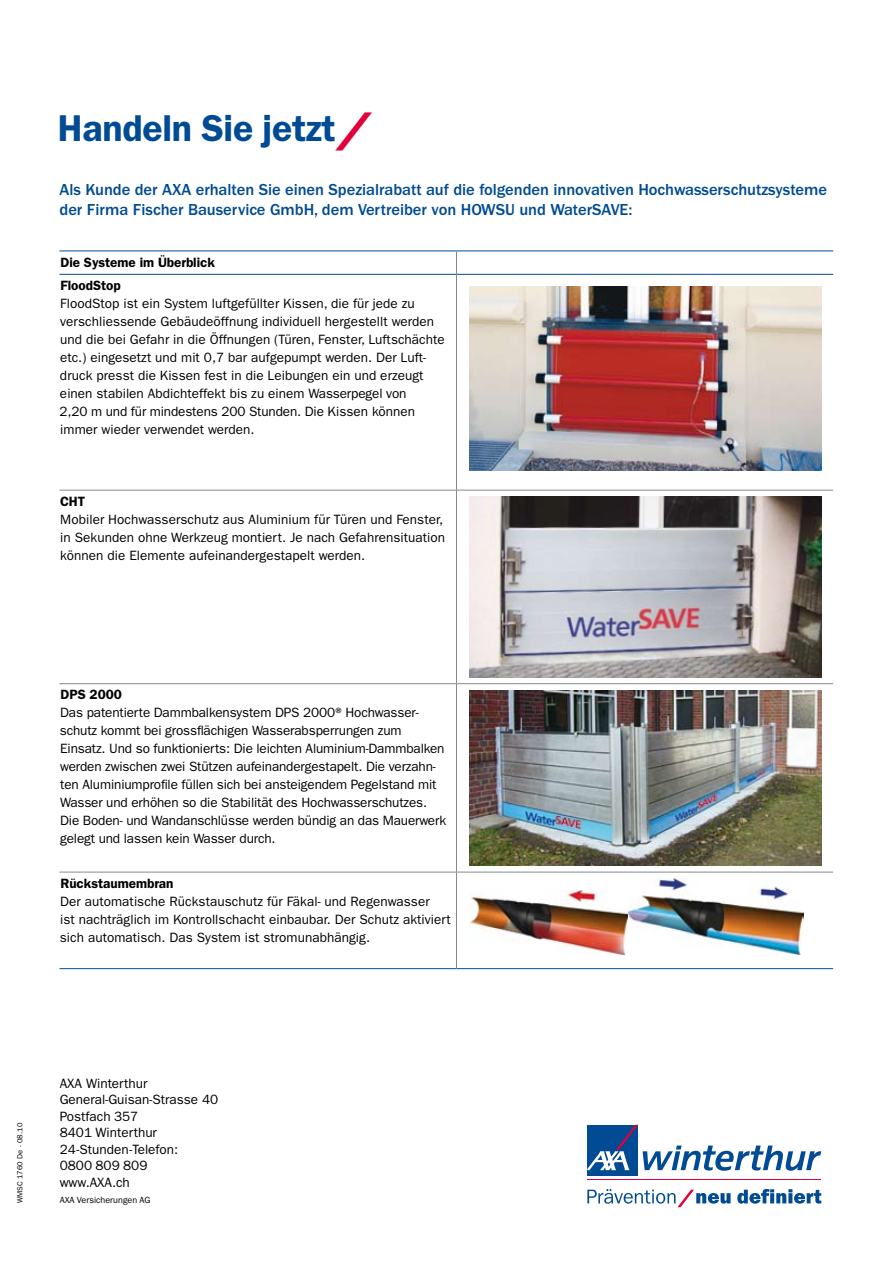
<style>
.page{position:relative;width:893px;height:1263px;background:#fff}
.page>*{position:absolute;margin:0;border:0;box-sizing:border-box;transform-origin:0 0}
.t1{font:600 37.5px "ITC Franklin Gothic Std";letter-spacing:-.005em;color:#004b93}
.t2{font:500 16.5px/19.5px "ITC Franklin Gothic Std";letter-spacing:-.005em;color:#004b93}
.t3{font:13.5px/18px "ITC Franklin Gothic Std";letter-spacing:.005em;color:#000}
.t4{font:600 13.5px/23.4px "ITC Franklin Gothic Std";color:#000}
.t5{font:9px "ITC Franklin Gothic Std";color:#000}
.t6{font:7.5px "ITC Franklin Gothic Std";letter-spacing:.005em;color:#000}
.s1{font-family:"AXA Switch";font-weight:400;color:#e2003b}
</style>
<div class="page">
<hr style="left:60px;top:250px;width:396px;height:1px;background:#004b93">
<hr style="left:456px;top:250px;width:377px;height:1px;background:#004b93">
<hr style="left:60px;top:274px;width:396px;height:1px;background:#004b93">
<hr style="left:456px;top:274px;width:377px;height:1px;background:#004b93">
<hr style="left:60px;top:968px;width:396px;height:1px;background:#004b93">
<hr style="left:456px;top:968px;width:377px;height:1px;background:#004b93">
<svg style="left:456px;top:251px;width:1px;height:23px"></svg>
<hr style="left:456px;top:275px;width:1px;height:215px;background:#87888a">
<hr style="left:60px;top:490px;width:396px;height:1px;background:#87888a">
<hr style="left:456px;top:490px;width:377px;height:1px;background:#87888a">
<hr style="left:456px;top:490px;width:1px;height:193px;background:#87888a">
<hr style="left:60px;top:683px;width:396px;height:1px;background:#87888a">
<hr style="left:456px;top:683px;width:377px;height:1px;background:#87888a">
<hr style="left:456px;top:684px;width:1px;height:188px;background:#87888a">
<hr style="left:60px;top:872px;width:396px;height:1px;background:#87888a">
<hr style="left:456px;top:872px;width:377px;height:1px;background:#87888a">
<hr style="left:456px;top:872px;width:1px;height:96px;background:#87888a">
<img style="left:469px;top:287px;width:352px;height:183px">
<img style="left:469px;top:496px;width:352px;height:181px">
<img style="left:469px;top:690px;width:352px;height:176px">
<img style="left:469px;top:890px;width:160px;height:64px">
<img style="left:629px;top:878px;width:175px;height:76px">
<div style="left:587px;top:1125px;width:51px;height:50px;background:#004b93"></div>
<hr style="left:587px;top:1179px;width:234px;height:1px;background:#e2003b">
<svg style="left:587px;top:1125px;width:234px;height:46px"></svg>
<svg style="left:737px;top:1189px;width:84px;height:14px"></svg>
<svg style="left:587px;top:1189px;width:143px;height:18px"></svg>
<h1 class="t1" style="left:58px;top:106px;width:316px">Handeln Sie jetzt<span class="s1">/</span></h1>
<p class="t2" style="left:60px;top:180px;width:769px">Als Kunde der AXA erhalten Sie einen Spezialrabatt auf die folgenden innovativen Hochwasserschutzsysteme der Firma Fischer Bauservice GmbH, dem Vertreiber von HOWSU und WaterSAVE:</p>
<p class="t4" style="left:60px;top:250px;width:156px">Die Systeme im Überblick<br>FloodStop</p>
<p class="t3" style="left:60px;top:294px;width:387px">FloodStop ist ein System luftgefüllter Kissen, die für jede zu verschliessende Gebäudeöffnung individuell hergestellt werden und die bei Gefahr in die Öffnungen (Türen, Fenster, Luftschächte etc.) eingesetzt und mit 0,7 bar aufgepumpt werden. Der Luft&shy;druck presst die Kissen fest in die Leibungen ein und erzeugt einen stabilen Abdichteffekt bis zu einem Wasserpegel von<br>2,20 m und für mindestens 200 Stunden. Die Kissen können immer wieder verwendet werden.</p>
<p class="t4" style="left:60px;top:489px;width:27px">CHT</p>
<p class="t3" style="left:60px;top:510px;width:386px">Mobiler Hochwasserschutz aus Aluminium für Türen und Fenster, in Sekunden ohne Werkzeug montiert. Je nach Gefahrensituation können die Elemente aufeinandergestapelt werden.</p>
<p class="t4" style="left:61px;top:683px;width:63px">DPS 2000</p>
<p class="t3" style="left:60px;top:704px;width:388px">Das patentierte Dammbalkensystem DPS 2000® Hochwasser&shy;schutz kommt bei grossflächigen Wasserabsperrungen zum Einsatz. Und so funktionierts: Die leichten Aluminium-Dammbalken werden zwischen zwei Stützen aufeinandergestapelt. Die verzahn&shy;ten Aluminiumprofile füllen sich bei ansteigendem Pegelstand mit Wasser und erhöhen so die Stabilität des Hochwasserschutzes.<br>Die Boden- und Wandanschlüsse werden bündig an das Mauerwerk gelegt und lassen kein Wasser durch.</p>
<p class="t4" style="left:60px;top:871px;width:115px">Rückstaumembran</p>
<p class="t3" style="left:60px;top:892px;width:392px">Der automatische Rückstauschutz für Fäkal- und Regenwasser<br>ist nachträglich im Kontrollschacht einbaubar. Der Schutz aktiviert sich automatisch. Das System ist stromunabhängig.</p>
<p class="t6" style="left:16px;top:1203px;width:82px;rotate:-90deg">WMSC 1760 De - 08.10</p>
<p class="t3" style="left:60px;top:1075px;width:160px;line-height:16.5px">AXA Winterthur<br>General-Guisan-Strasse 40<br>Postfach 357<br>8401 Winterthur<br>24-Stunden-Telefon:<br>0800 809 809 www.AXA.ch</p>
<p class="t5" style="left:60px;top:1195px;width:92px">AXA Versicherungen AG</p>
</div>
